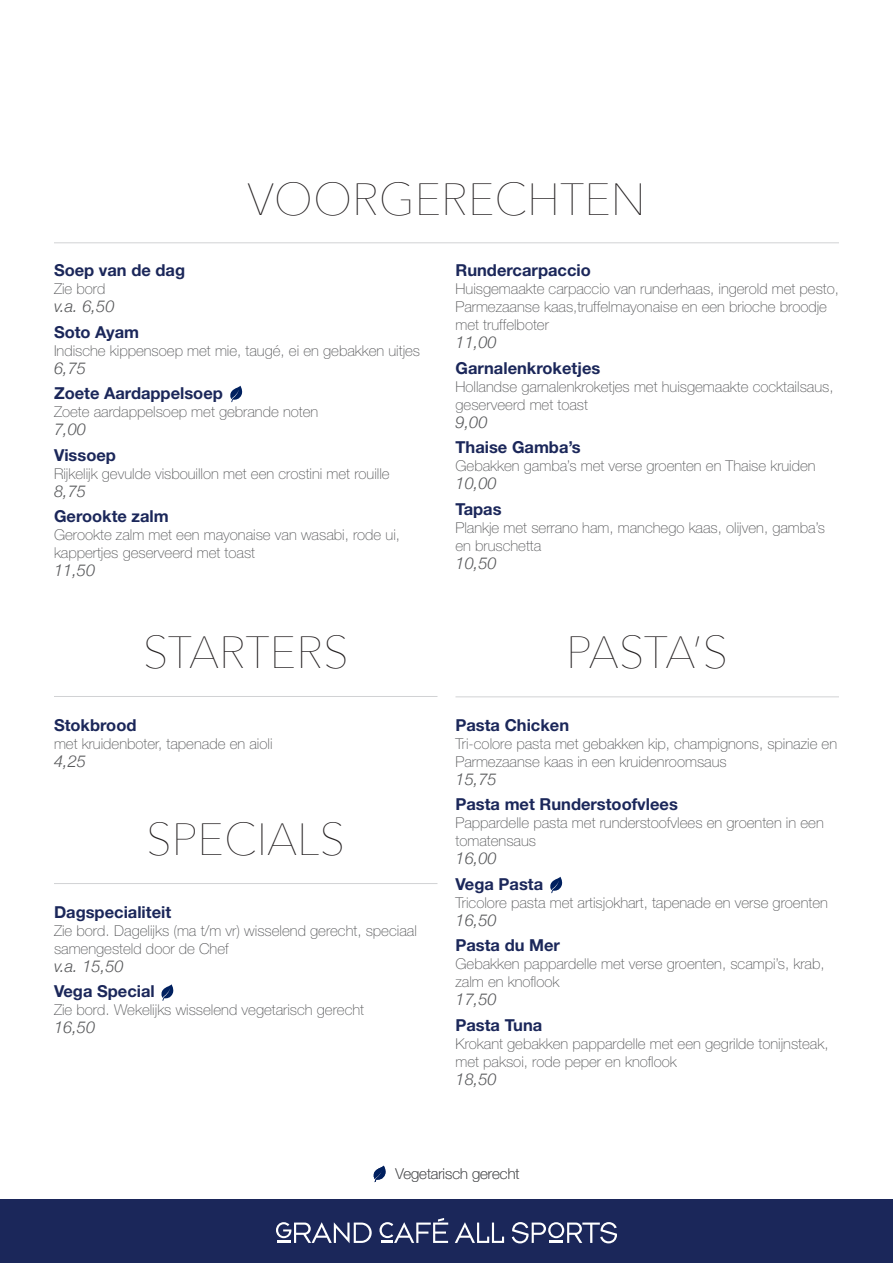
<style>
.page{position:relative;width:893px;height:1263px;background:#fff}
.page>*{position:absolute;margin:0;border:0;box-sizing:border-box;transform-origin:0 0}
.t1{font:200 45px "Avenir Next";color:#231f20}
.Alineastijl_1{font:700 16.5px "Helvetica Neue LT Std";color:#1b275a}
.Alineastijl_1-2{font:italic 300 16.5px "Helvetica Neue LT";color:#57585a}
.Alineastijl_1-3{font:100 15px/18px "Helvetica Neue LT Std";color:#57585a}
</style>
<div class="page">
<div style="left:0;top:1199px;width:893px;height:64px;background:#1b275a"></div>
<svg style="left:276px;top:1222px;width:96px;height:21px"></svg>
<svg style="left:379px;top:1218px;width:69px;height:25px"></svg>
<svg style="left:455px;top:1222px;width:49px;height:21px"></svg>
<svg style="left:512px;top:1222px;width:105px;height:21px"></svg>
<hr style="left:54px;top:242px;width:785px;height:1px;background:#d1d2d4">
<hr style="left:455px;top:696px;width:384px;height:1px;background:#d1d2d4">
<hr style="left:54px;top:696px;width:383px;height:1px;background:#d1d2d4">
<hr style="left:54px;top:883px;width:383px;height:1px;background:#d1d2d4">
<svg style="left:373px;top:1166px;width:13px;height:16px"></svg>
<svg style="left:230px;top:386px;width:13px;height:16px"></svg>
<svg style="left:161px;top:984px;width:13px;height:17px"></svg>
<svg style="left:550px;top:877px;width:13px;height:16px"></svg>
<p class="t1" style="left:247px;top:161px;width:400px">VOORGERECHTEN</p>
<p class="Alineastijl_1" style="left:54px;top:260px;width:133px">Soep van de dag</p>
<p class="Alineastijl_1-3" style="left:54px;top:280px;width:53px">Zie bord</p>
<p class="Alineastijl_1-2" style="left:54px;top:297px;width:62px">v.a. 6,50</p>
<p class="Alineastijl_1" style="left:54px;top:322px;width:87px">Soto Ayam</p>
<p class="Alineastijl_1-3" style="left:54px;top:341px;width:368px">Indische kippensoep met mie, taugé, ei en gebakken uitjes</p>
<p class="Alineastijl_1-2" style="left:54px;top:358px;width:34px">6,75</p>
<p class="Alineastijl_1" style="left:54px;top:383px;width:170px">Zoete Aardappelsoep</p>
<p class="Alineastijl_1-3" style="left:54px;top:403px;width:266px">Zoete aardappelsoep met gebrande noten</p>
<p class="Alineastijl_1-2" style="left:54px;top:420px;width:34px">7,00</p>
<p class="Alineastijl_1" style="left:54px;top:445px;width:64px">Vissoep</p>
<p class="Alineastijl_1-3" style="left:54px;top:464px;width:337px">Rijkelijk gevulde visbouillon met een crostini met rouille</p>
<p class="Alineastijl_1-2" style="left:54px;top:481px;width:34px">8,75</p>
<p class="Alineastijl_1" style="left:54px;top:506px;width:116px">Gerookte zalm</p>
<p class="Alineastijl_1-3" style="left:54px;top:526px;width:348px">Gerookte zalm met een mayonaise van wasabi, rode ui, kappertjes geserveerd met toast</p>
<p class="Alineastijl_1-2" style="left:54px;top:561px;width:43px">11,50</p>
<p class="Alineastijl_1" style="left:455px;top:260px;width:137px">Rundercarpaccio</p>
<p class="Alineastijl_1-3" style="left:455px;top:280px;width:385px">Huisgemaakte carpaccio van runderhaas, ingerold met pesto,<br>Parmezaanse kaas,truffelmayonaise en een brioche broodje met truffelboter</p>
<p class="Alineastijl_1-2" style="left:455px;top:333px;width:43px">11,00</p>
<p class="Alineastijl_1" style="left:455px;top:358px;width:146px">Garnalenkroketjes</p>
<p class="Alineastijl_1-3" style="left:455px;top:377px;width:380px">Hollandse garnalenkroketjes met huisgemaakte cocktailsaus, geserveerd met toast</p>
<p class="Alineastijl_1-2" style="left:455px;top:412px;width:34px">9,00</p>
<p class="Alineastijl_1" style="left:455px;top:437px;width:127px">Thaise Gamba’s</p>
<p class="Alineastijl_1-3" style="left:455px;top:457px;width:362px">Gebakken gamba’s met verse groenten en Thaise kruiden</p>
<p class="Alineastijl_1-2" style="left:455px;top:474px;width:43px">10,00</p>
<p class="Alineastijl_1" style="left:455px;top:499px;width:48px">Tapas</p>
<p class="Alineastijl_1-3" style="left:455px;top:518px;width:371px">Plankje met serrano ham, manchego kaas, olijven, gamba’s en bruschetta</p>
<p class="Alineastijl_1-2" style="left:455px;top:553px;width:43px">10,50</p>
<p class="t1" style="left:143px;top:614px;width:207px">STARTERS</p>
<p class="t1" style="left:566px;top:614px;width:163px">PASTA’S</p>
<p class="Alineastijl_1" style="left:54px;top:715px;width:84px">Stokbrood</p>
<p class="Alineastijl_1-3" style="left:54px;top:734px;width:220px">met kruidenboter, tapenade en aioli</p>
<p class="Alineastijl_1-2" style="left:54px;top:751px;width:34px">4,25</p>
<p class="t1" style="left:146px;top:801px;width:201px">SPECIALS</p>
<p class="Alineastijl_1" style="left:54px;top:902px;width:119px">Dagspecialiteit</p>
<p class="Alineastijl_1-3" style="left:54px;top:921px;width:364px">Zie bord. Dagelijks (ma t/m vr) wisselend gerecht, speciaal samengesteld door de Chef</p>
<p class="Alineastijl_1-2" style="left:54px;top:956px;width:71px">v.a. 15,50</p>
<p class="Alineastijl_1" style="left:54px;top:981px;width:102px">Vega Special</p>
<p class="Alineastijl_1-3" style="left:54px;top:1001px;width:312px">Zie bord. Wekelijks wisselend vegetarisch gerecht</p>
<p class="Alineastijl_1-2" style="left:54px;top:1017px;width:43px">16,50</p>
<p class="Alineastijl_1" style="left:455px;top:715px;width:115px">Pasta Chicken</p>
<p class="Alineastijl_1-3" style="left:455px;top:734px;width:383px">Tri-colore pasta met gebakken kip, champignons, spinazie en<br>Parmezaanse kaas in een kruidenroomsaus</p>
<p class="Alineastijl_1-2" style="left:455px;top:769px;width:43px">15,75</p>
<p class="Alineastijl_1" style="left:455px;top:794px;width:224px">Pasta met Runderstoofvlees</p>
<p class="Alineastijl_1-3" style="left:455px;top:814px;width:370px">Pappardelle pasta met runderstoofvlees en groenten in een tomatensaus</p>
<p class="Alineastijl_1-2" style="left:455px;top:848px;width:43px">16,00</p>
<p class="Alineastijl_1" style="left:455px;top:874px;width:89px">Vega Pasta</p>
<p class="Alineastijl_1-3" style="left:455px;top:893px;width:374px">Tricolore pasta met artisjokhart, tapenade en verse groenten</p>
<p class="Alineastijl_1-2" style="left:455px;top:910px;width:43px">16,50</p>
<p class="Alineastijl_1" style="left:455px;top:935px;width:106px">Pasta du Mer</p>
<p class="Alineastijl_1-3" style="left:455px;top:955px;width:371px">Gebakken pappardelle met verse groenten, scampi’s, krab, zalm en knoflook</p>
<p class="Alineastijl_1-2" style="left:455px;top:989px;width:43px">17,50</p>
<p class="Alineastijl_1" style="left:455px;top:1015px;width:88px">Pasta Tuna</p>
<p class="Alineastijl_1-3" style="left:455px;top:1034px;width:375px">Krokant gebakken pappardelle met een gegrilde tonijnsteak,</p>
<p class="Alineastijl_1-3" style="left:455px;top:1052px;width:223px">met paksoi, rode peper en knoflook</p>
<p class="Alineastijl_1-2" style="left:455px;top:1069px;width:43px">18,50</p>
<p class="Alineastijl_1-3" style="left:396px;top:1164px;width:125px">Vegetarisch gerecht</p>
</div>
